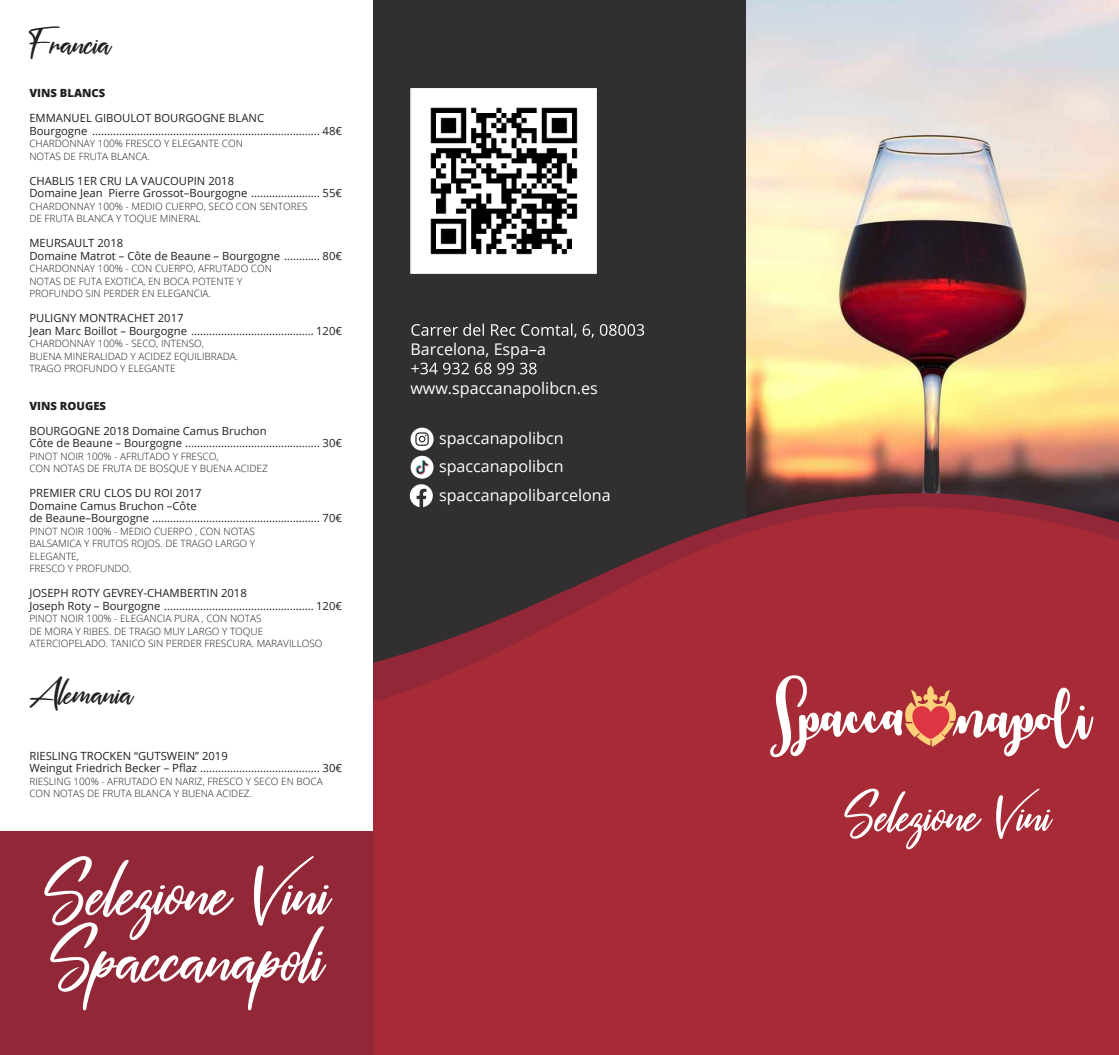
<style>
.page{position:relative;width:1119px;height:1055px;background:#fff}
.page>*{position:absolute;margin:0;border:0;box-sizing:border-box;transform-origin:0 0}
.t1{font:96.75px "Silver Pen";color:#fff}
.t2{font:70px "Silver Pen";color:#fff}
.t3{font:45px "Silver Pen";color:#231f20}
.t4{font:16px/28.8px "Open Sans";color:#fff}
.t5{font:11.25px/12.5px "Open Sans";color:#231f20}
.t6{font:800 11.25px "Open Sans";color:#231f20}
.t7{font:300 10px/12.5px "Open Sans";color:#231f20}
</style>
<div class="page">
<img style="left:745px;top:0;width:373px;height:464px">
<div style="left:373px;top:0;width:372px;height:1049px;background:#312f30"></div>
<svg style="left:411px;top:464px;width:707px;height:14px"></svg>
<svg style="left:374px;top:478px;width:744px;height:576px;background:#972b35"></svg>
<div style="left:0;top:830px;width:374px;height:224px;background:#912737"></div>
<svg style="left:768px;top:674px;width:325px;height:83px;background:#bb565b"></svg>
<svg style="left:411px;top:323px;width:233px;height:15px"></svg>
<svg style="left:411px;top:362px;width:125px;height:12px"></svg>
<svg style="left:410px;top:427px;width:23px;height:23px"></svg>
<svg style="left:410px;top:484px;width:23px;height:23px"></svg>
<div style="left:410px;top:456px;width:23px;height:22px;background:#fff;border-radius:50%"></div>
<svg style="left:415px;top:460px;width:13px;height:14px"></svg>
<img style="left:411px;top:88px;width:185px;height:186px">
<h3 class="t3" style="left:29px;top:24px;width:83px">Francia</h3>
<p class="t6" style="left:29px;top:84px;width:77px">VINS BLANCS</p>
<p class="t5" style="left:29px;top:111px;width:314px">EMMANUEL GIBOULOT BOURGOGNE BLANC<br>Bourgogne ............................................................................ 48€</p>
<p class="t7" style="left:29px;top:137px;width:215px">CHARDONNAY 100% FRESCO Y ELEGANTE CON<br>NOTAS DE FRUTA BLANCA.</p>
<p class="t5" style="left:29px;top:174px;width:314px">CHABLIS 1ER CRU LA VAUCOUPIN 2018<br>Domaine Jean Pierre Grossot–Bourgogne ....................... 55€</p>
<p class="t7" style="left:29px;top:199px;width:280px">CHARDONNAY 100% - MEDIO CUERPO, SECO CON SENTORES<br>DE FRUTA BLANCA Y TOQUE MINERAL</p>
<p class="t5" style="left:29px;top:236px;width:314px">MEURSAULT 2018<br>Domaine Matrot – Côte de Beaune – Bourgogne ............ 80€</p>
<p class="t7" style="left:29px;top:262px;width:244px">CHARDONNAY 100% - CON CUERPO, AFRUTADO CON<br>NOTAS DE FUTA EXOTICA, EN BOCA POTENTE Y<br>PROFUNDO SIN PERDER EN ELEGANCIA.</p>
<p class="t5" style="left:29px;top:311px;width:314px">PULIGNY MONTRACHET 2017<br>Jean Marc Boillot – Bourgogne ......................................... 120€</p>
<p class="t7" style="left:29px;top:337px;width:210px">CHARDONNAY 100% - SECO, INTENSO,<br>BUENA MINERALIDAD Y ACIDEZ EQUILIBRADA.<br>TRAGO PROFUNDO Y ELEGANTE</p>
<p class="t6" style="left:29px;top:397px;width:78px">VINS ROUGES</p>
<p class="t5" style="left:29px;top:424px;width:314px">BOURGOGNE 2018 Domaine Camus Bruchon<br>Côte de Beaune – Bourgogne ............................................. 30€</p>
<p class="t7" style="left:29px;top:449px;width:240px">PINOT NOIR 100% - AFRUTADO Y FRESCO,<br>CON NOTAS DE FRUTA DE BOSQUE Y BUENA ACIDEZ</p>
<p class="t5" style="left:29px;top:486px;width:314px">PREMIER CRU CLOS DU ROI 2017<br>Domaine Camus Bruchon –Côte<br>de Beaune–Bourgogne ........................................................ 70€</p>
<p class="t7" style="left:29px;top:524px;width:227px">PINOT NOIR 100% - MEDIO CUERPO , CON NOTAS<br>BALSAMICA Y FRUTOS ROJOS. DE TRAGO LARGO Y<br>ELEGANTE,<br>FRESCO Y PROFUNDO.</p>
<p class="t5" style="left:29px;top:586px;width:314px">JOSEPH ROTY GEVREY-CHAMBERTIN 2018<br>Joseph Roty – Bourgogne .................................................. 120€</p>
<p class="t7" style="left:29px;top:612px;width:294px">PINOT NOIR 100% - ELEGANCIA PURA , CON NOTAS<br>DE MORA Y RIBES. DE TRAGO MUY LARGO Y TOQUE<br>ATERCIOPELADO. TANICO SIN PERDER FRESCURA. MARAVILLOSO</p>
<h3 class="t3" style="left:29px;top:674px;width:105px">Alemania</h3>
<p class="t5" style="left:29px;top:749px;width:314px">RIESLING TROCKEN “GUTSWEIN” 2019<br>Weingut Friedrich Becker – Pflaz ........................................ 30€</p>
<p class="t7" style="left:29px;top:774px;width:295px">RIESLING 100% - AFRUTADO EN NARIZ, FRESCO Y SECO EN BOCA<br>CON NOTAS DE FRUTA BLANCA Y BUENA ACIDEZ.</p>
<h1 class="t1" style="left:44px;top:850px;width:287px">Selezione Vini</h1>
<h1 class="t1" style="left:50px;top:916px;width:280px">Spaccanapoli</h1>
<h3 class="t4" style="left:410px;top:334px;width:137px">Barcelona, Espa–a</h3>
<h3 class="t4" style="left:410px;top:373px;width:189px">www.spaccanapolibcn.es</h3>
<h3 class="t4" style="left:439px;top:423px;width:173px">spaccanapolibcn spaccanapolibcn spaccanapolibarcelona</h3>
<h2 class="t2" style="left:844px;top:784px;width:208px">Selezione Vini</h2>
</div>
